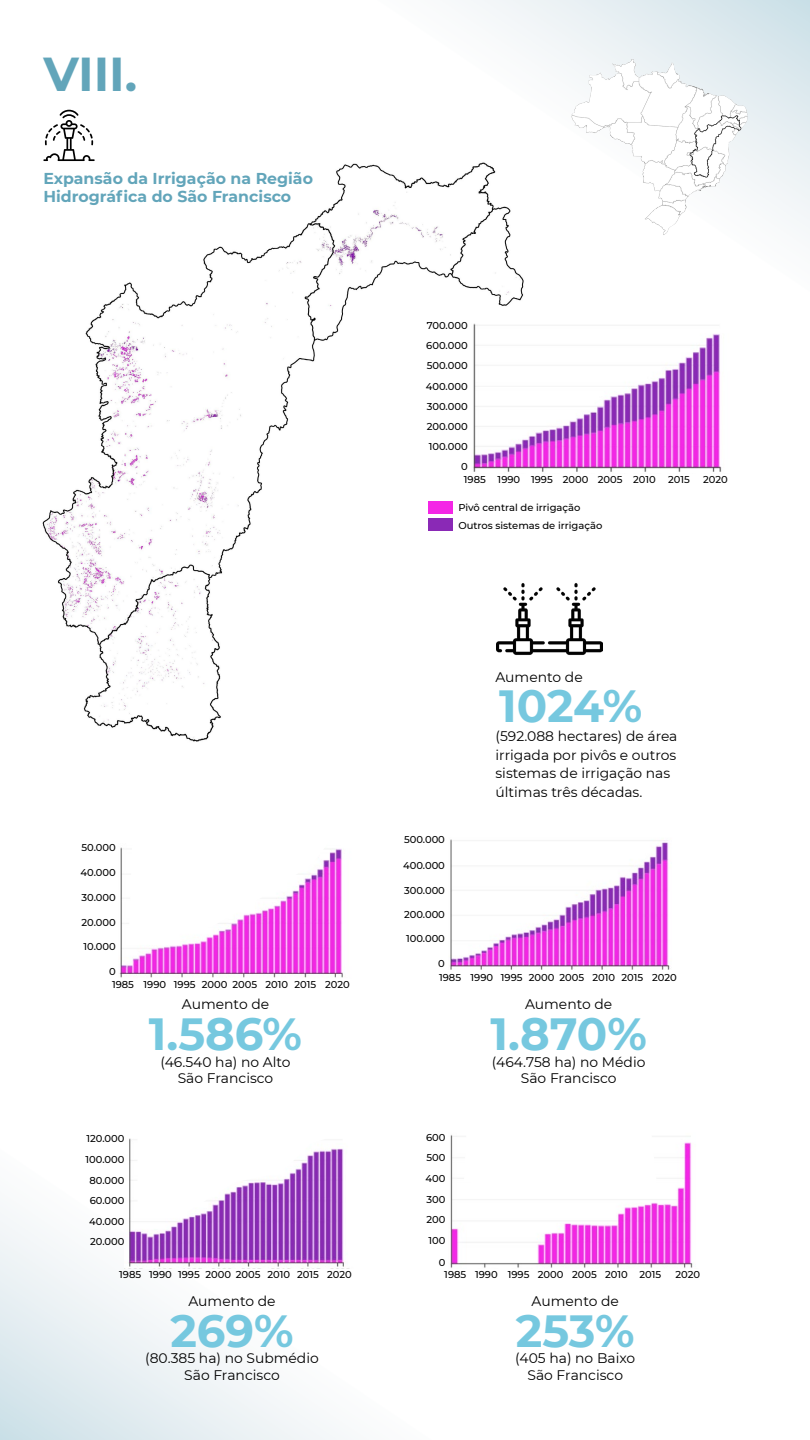
<style>
.page{position:relative;width:810px;height:1440px;background:#fff}
.page>*{position:absolute;margin:0;border:0;box-sizing:border-box;transform-origin:0 0}
.t1{font:700 47.47px "Montserrat";color:#62a5ba}
.t2{font:700 45px "Montserrat";color:#76c8df}
.t3{font:700 15.75px/18px "Montserrat";color:#62a5ba}
.t4{font:13.88px/18.8px "Montserrat";color:#000;text-align:center}
.t5{font:500 9.98px/18.2px "Montserrat";color:#000}
</style>
<div class="page">
<svg style="left:471px;top:0;width:339px;height:235px"></svg>
<svg style="left:0;top:1212px;width:350px;height:228px"></svg>
<img style="left:42px;top:125px;width:497px;height:617px">
<img style="left:497px;top:579px;width:105px;height:79px">
<img style="left:471px;top:315px;width:251px;height:158px">
<div style="left:429px;top:501px;width:24px;height:13px;background:#f426e6"></div>
<div style="left:429px;top:518px;width:24px;height:13px;background:#8a29b6"></div>
<img style="left:450px;top:839px;width:220px;height:131px">
<img style="left:125px;top:1138px;width:225px;height:130px">
<img style="left:450px;top:1135px;width:243px;height:133px">
<svg style="left:43px;top:110px;width:52px;height:51px"></svg>
<svg style="left:119px;top:847px;width:224px;height:131px"></svg>
<svg style="left:137px;top:1138px;width:207px;height:78px"></svg>
<svg style="left:464px;top:1135px;width:193px;height:53px"></svg>
<img style="left:571px;top:59px;width:93px;height:148px">
<h1 class="t1" style="left:43px;top:40px;width:95px">VIII.</h1>
<h3 class="t3" style="left:43px;top:169px;width:271px">Expansão da I rrigação na Região<br>Hidrográfica do São Francisco</h3>
<p class="t5" style="left:427px;top:316px;width:42px">700.000</p>
<p class="t5" style="left:426px;top:336px;width:43px">600.000</p>
<p class="t5" style="left:427px;top:356px;width:42px">500.000</p>
<p class="t5" style="left:426px;top:377px;width:43px">400.000</p>
<p class="t5" style="left:427px;top:397px;width:42px">300.000</p>
<p class="t5" style="left:427px;top:417px;width:42px">200.000</p>
<p class="t5" style="left:429px;top:436px;width:40px">100.000</p>
<p class="t5" style="left:461px;top:457px;width:8px">0</p>
<p class="t5" style="left:464px;top:470px;width:228px">1985 1990 1995 2000 2005 2010 2015</p>
<p class="t5" style="left:703px;top:470px;width:26px">2020</p>
<p class="t5" style="left:458px;top:497px;width:146px">Pivô central de irrigação<br>Outros sistemas de irrigação</p>
<p class="t5" style="left:81px;top:838px;width:36px">50.000</p>
<p class="t5" style="left:80px;top:863px;width:37px">40.000</p>
<p class="t5" style="left:81px;top:888px;width:36px">30.000</p>
<p class="t5" style="left:81px;top:913px;width:36px">20.000</p>
<p class="t5" style="left:83px;top:937px;width:34px">10.000</p>
<p class="t5" style="left:109px;top:962px;width:8px">0</p>
<p class="t5" style="left:112px;top:975px;width:239px">1985 1990 1995 2000 2005 2010 2015 2020</p>
<p class="t5" style="left:87px;top:1129px;width:39px">120.000</p>
<p class="t5" style="left:86px;top:1150px;width:40px">100.000</p>
<p class="t5" style="left:90px;top:1171px;width:37px">80.000</p>
<p class="t5" style="left:90px;top:1191px;width:36px">60.000</p>
<p class="t5" style="left:89px;top:1212px;width:37px">40.000</p>
<p class="t5" style="left:90px;top:1232px;width:36px">20.000</p>
<h3 class="t4" style="left:182px;top:994px;width:89px">Aumento de</h3>
<h2 class="t2" style="left:149px;top:1002px;width:155px">1.586%</h2>
<h3 class="t4" style="left:160px;top:1053px;width:132px;line-height:16.6px">(46.540 ha) no Alto<br>São Francisco</h3>
<p class="t5" style="left:119px;top:1265px;width:234px">1985 1990 1995 2000 2005 2010 2015 2020</p>
<h3 class="t4" style="left:188px;top:1291px;width:89px">Aumento de</h3>
<h2 class="t2" style="left:170px;top:1298px;width:125px">269%</h2>
<h3 class="t4" style="left:184px;top:1365px;width:97px">São Francisco</h3>
<h3 class="t4" style="left:145px;top:1348px;width:175px">(80.385 ha) no Submédio</h3>
<h3 class="t4" style="left:495px;top:667px;width:89px">Aumento de</h3>
<p class="t5" style="left:404px;top:830px;width:42px">500.000</p>
<p class="t5" style="left:403px;top:855px;width:43px">400.000</p>
<p class="t5" style="left:404px;top:881px;width:42px">300.000</p>
<p class="t5" style="left:404px;top:905px;width:42px">200.000</p>
<p class="t5" style="left:406px;top:929px;width:40px">100.000</p>
<p class="t5" style="left:438px;top:954px;width:8px">0</p>
<h2 class="t2" style="left:499px;top:674px;width:145px">1024%</h2>
<h3 class="t4" style="left:496px;top:745px;width:182px;text-align:left">irrigada por pivôs e outros sistemas de irrigação nas últimas três décadas.</h3>
<h3 class="t4" style="left:496px;top:726px;width:183px">(592.088 hectares) de área</h3>
<p class="t5" style="left:439px;top:968px;width:239px">1985 1990 1995 2000 2005 2010 2015 2020</p>
<p class="t5" style="left:426px;top:1128px;width:21px">600</p>
<p class="t5" style="left:427px;top:1148px;width:21px">500</p>
<p class="t5" style="left:426px;top:1169px;width:21px">400</p>
<p class="t5" style="left:427px;top:1190px;width:20px">300</p>
<p class="t5" style="left:427px;top:1210px;width:20px">200</p>
<h3 class="t4" style="left:525px;top:994px;width:89px">Aumento de</h3>
<h2 class="t2" style="left:490px;top:1002px;width:158px">1.870%</h2>
<h3 class="t4" style="left:492px;top:1053px;width:155px;line-height:16.6px">(464.758 ha) no Médio<br>São Francisco</h3>
<p class="t5" style="left:429px;top:1231px;width:18px">100</p>
<p class="t5" style="left:444px;top:1265px;width:218px">1985 1990 1995 2000 2005 2010 2015</p>
<p class="t5" style="left:675px;top:1265px;width:26px">2020</p>
<p class="t5" style="left:439px;top:1253px;width:8px">0</p>
<h3 class="t4" style="left:532px;top:1291px;width:89px">Aumento de</h3>
<h2 class="t2" style="left:516px;top:1298px;width:120px">253%</h2>
<h3 class="t4" style="left:527px;top:1365px;width:97px">São Francisco</h3>
<h3 class="t4" style="left:515px;top:1348px;width:122px">(405 ha) no Baixo</h3>
</div>
